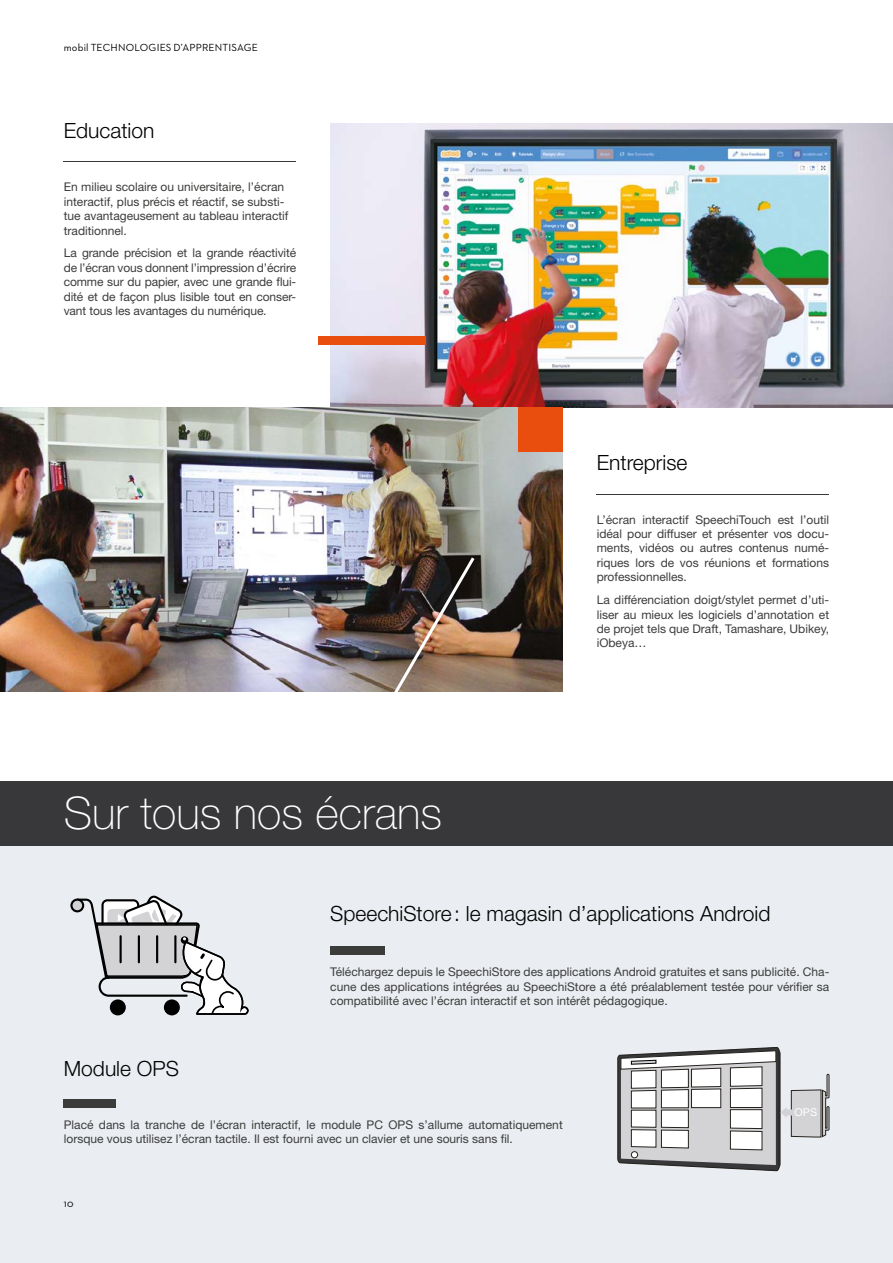
<style>
.page{position:relative;width:893px;height:1263px;background:#fff}
.page>*{position:absolute;margin:0;border:0;box-sizing:border-box;transform-origin:0 0}
.t1{font:100 45px "Helvetica Neue LT Std";color:#fff}
.t2{font:300 21px "Helvetica Neue LT Std";color:#000}
.t3{font:12px/14.4px "Helvetica Neue LT Std";color:#3c3c3b;text-align:justify}
.t4{font:10.8px "Helvetica";color:#fff}
.t5{font:10.5px "Neutraface 2 Text";letter-spacing:.015em;color:#000}
</style>
<div class="page">
<div style="left:0;top:845px;width:893px;height:418px;background:#eaedf1"></div>
<div style="left:0;top:781px;width:893px;height:64px;background:#38383a"></div>
<img style="left:330px;top:123px;width:563px;height:285px">
<img style="left:0;top:407px;width:563px;height:284px">
<div style="left:318px;top:336px;width:107px;height:8px;background:#e94e0f"></div>
<img style="left:379px;top:554px;width:98px;height:138px">
<div style="left:518px;top:407px;width:45px;height:44px;background:#e94e0f"></div>
<hr style="left:64px;top:161px;width:232px;height:1px;background:#38383a">
<hr style="left:597px;top:494px;width:232px;height:1px;background:#38383a">
<div style="left:330px;top:946px;width:54px;height:8px;background:#3c3c3b"></div>
<div style="left:64px;top:1099px;width:52px;height:8px;background:#3c3c3b"></div>
<svg style="left:617px;top:1047px;width:213px;height:125px"></svg>
<div style="left:631px;top:1151px;width:7px;height:7px;background:#fff;border-radius:50%"></div>
<div style="left:631px;top:1151px;width:7px;height:7px;border:1px solid #26231e;border-radius:50%"></div>
<svg style="left:70px;top:896px;width:179px;height:120px"></svg>
<p class="t5" style="left:64px;top:41px;width:196px">mobil TECHNOLOGIES D’APPRENTISAGE</p>
<h2 class="t2" style="left:64px;top:118px;width:92px">Education</h2>
<p class="t3" style="left:64px;top:180px;width:226px;text-align:left">En milieu scolaire ou universitaire, l’écran interactif, plus précis et réactif, se substi&shy;tue avantageusement au tableau interactif traditionnel.</p>
<p class="t3" style="left:64px;top:246px;width:234px">La grande précision et la grande réactivité de l’écran vous donnent l’impression d’écrire comme sur du papier, avec une grande flui&shy;dité et de façon plus lisible tout en conser&shy;vant tous les avantages du numérique.</p>
<h1 class="t1" style="left:64px;top:787px;width:380px">Sur tous nos écrans</h1>
<h2 class="t2" style="left:597px;top:450px;width:92px">Entreprise</h2>
<p class="t3" style="left:597px;top:512px;width:234px">L’écran interactif SpeechiTouch est l’outil idéal pour diffuser et présenter vos docu&shy;ments, vidéos ou autres contenus numé&shy;riques lors de vos réunions et formations professionnelles.</p>
<p class="t3" style="left:597px;top:592px;width:234px">La différenciation doigt/stylet permet d’uti&shy;liser au mieux les logiciels d’annotation et de projet tels que Draft, Tamashare, Ubikey, iObeya…</p>
<h2 class="t2" style="left:330px;top:900px;width:442px">SpeechiStore: le magasin d’applications Android</h2>
<h2 class="t2" style="left:64px;top:1055px;width:117px">Module OPS</h2>
<p class="t3" style="left:330px;top:965px;width:501px">Téléchargez depuis le SpeechiStore des applications Android gratuites et sans publicité. Cha&shy;cune des applications intégrées au SpeechiStore a été préalablement testée pour vérifier sa compatibilité avec l’écran interactif et son intérêt pédagogique.</p>
<p class="t4" style="left:794px;top:1104px;width:24px">OPS</p>
<p class="t3" style="left:64px;top:1117px;width:500px">Placé dans la tranche de l’écran interactif, le module PC OPS s’allume automatiquement lorsque vous utilisez l’écran tactile. Il est fourni avec un clavier et une souris sans fil.</p>
<p class="t5" style="left:64px;top:1197px;width:11px">10</p>
</div>
